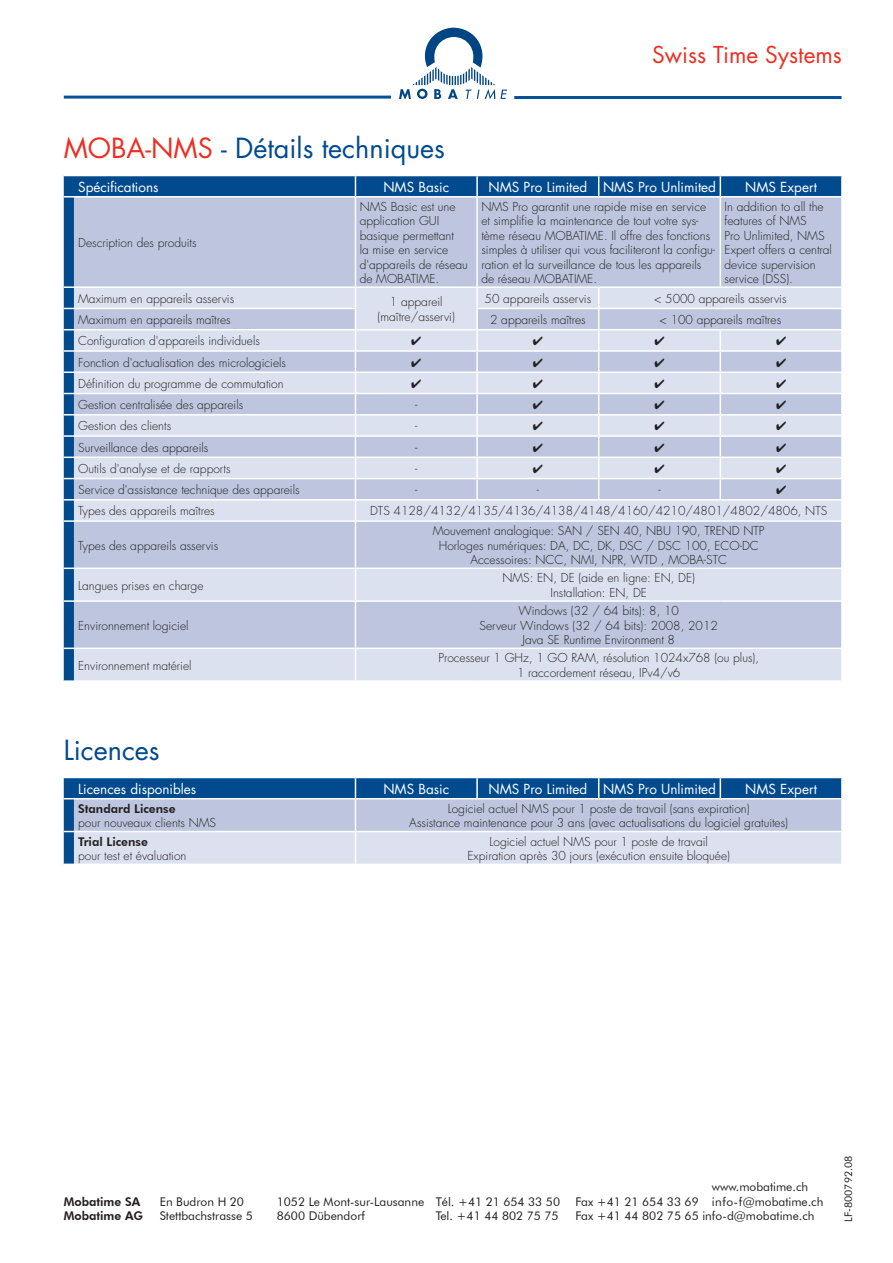
<style>
.page{position:relative;width:893px;height:1263px;background:#fff}
.page>*{position:absolute;margin:0;border:0;box-sizing:border-box;transform-origin:0 0}
.titel2{font:27px "Futura Std";color:#004a8d}
.t1{font:22.65px "Futura";color:#ee2e22}
.t2{font:13.5px "Futura Std";color:#fff}
.tabellen{font:300 12px/14.4px "Futura Std";color:#231f20;text-align:center}
.t3{font:12px "Futura BT";color:#231f20}
.t4{font:800 12px "Futura BT";color:#231f20}
.Text3{font:10.5px "Futura BT";color:#231f20}
.s1{color:#ee2e22}
.s2{font-family:"Futura BT";font-weight:800}
</style>
<div class="page">
<svg style="left:399px;top:28px;width:108px;height:71px"></svg>
<hr style="left:64px;top:96px;width:327px;height:3px;background:#01529a">
<hr style="left:514px;top:96px;width:327px;height:3px;background:#01529a">
<svg style="left:64px;top:777px;width:777px;height:87px;background:#9cb3d1"></svg>
<hr style="left:355px;top:798px;width:122px;height:1px;background:#fff">
<hr style="left:355px;top:799px;width:1px;height:32px;background:#fff">
<hr style="left:477px;top:798px;width:122px;height:1px;background:#fff">
<hr style="left:599px;top:798px;width:121px;height:1px;background:#fff">
<hr style="left:720px;top:798px;width:123px;height:1px;background:#fff">
<hr style="left:355px;top:831px;width:122px;height:1px;background:#fff">
<hr style="left:355px;top:832px;width:1px;height:31px;background:#fff">
<hr style="left:477px;top:831px;width:122px;height:1px;background:#fff">
<hr style="left:599px;top:831px;width:121px;height:1px;background:#fff">
<hr style="left:720px;top:831px;width:123px;height:1px;background:#fff">
<hr style="left:355px;top:863px;width:122px;height:2px;background:#fff">
<hr style="left:477px;top:863px;width:122px;height:2px;background:#fff">
<hr style="left:599px;top:863px;width:121px;height:2px;background:#fff">
<hr style="left:720px;top:863px;width:123px;height:2px;background:#fff">
<svg style="left:64px;top:175px;width:778px;height:506px;background:#c2cce1"></svg>
<p class="titel2" style="left:64px;top:131px;width:383px"><span class="s1">MOBA-NMS</span> - Détails techniques</p>
<h2 class="t1" style="left:652px;top:39px;width:191px">Swiss Time Systems</h2>
<p class="t2" style="left:78px;top:178px;width:82px">Spécifications</p>
<p class="t2" style="left:383px;top:178px;width:67px">NMS Basic</p>
<p class="t2" style="left:489px;top:178px;width:100px">NMS Pro Limited</p>
<p class="t2" style="left:603px;top:178px;width:115px">NMS Pro Unlimited</p>
<p class="t2" style="left:745px;top:178px;width:73px">NMS Expert</p>
<p class="tabellen" style="left:78px;top:236px;width:120px">Description des produits</p>
<p class="tabellen" style="left:360px;top:200px;width:110px;text-align:left">NMS Basic est une application GUI basique permettant<br>la mise en service d'appareils de réseau de MOBATIME.</p>
<p class="tabellen" style="left:481px;top:200px;width:235px;text-align:left">NMS Pro garantit une rapide mise en service et simplifie la maintenance de tout votre sys&shy;tème réseau MOBATIME. Il offre des fonctions simples à utiliser qui vous faciliteront la configu&shy;ration et la surveillance de tous les appareils de réseau MOBATIME.</p>
<p class="tabellen" style="left:725px;top:200px;width:109px;text-align:left">In addition to all the features of NMS<br>Pro Unlimited, NMS<br>Expert offers a central device supervision service (DSS).</p>
<p class="tabellen" style="left:78px;top:292px;width:158px">Maximum en appareils asservis</p>
<p class="tabellen" style="left:378px;top:295px;width:79px">1 appareil (maître/asservi)</p>
<p class="tabellen" style="left:485px;top:292px;width:108px">50 appareils asservis</p>
<p class="tabellen" style="left:654px;top:292px;width:134px">&lt; 5000 appareils asservis</p>
<p class="tabellen" style="left:78px;top:313px;width:154px">Maximum en appareils maîtres</p>
<p class="tabellen" style="left:490px;top:313px;width:97px">2 appareils maîtres</p>
<p class="tabellen" style="left:659px;top:313px;width:123px">&lt; 100 appareils maîtres</p>
<p class="tabellen" style="left:78px;top:334px;width:183px">Configuration d'appareils individuels</p>
<p class="tabellen" style="left:78px;top:355px;width:209px">Fonction d'actualisation des micrologiciels</p>
<p class="tabellen" style="left:78px;top:377px;width:207px">Définition du programme de commutation</p>
<p class="tabellen" style="left:78px;top:398px;width:167px">Gestion centralisée des appareils</p>
<p class="tabellen" style="left:415px;top:398px;width:4px">-</p>
<p class="tabellen" style="left:78px;top:419px;width:94px">Gestion des clients</p>
<p class="tabellen" style="left:415px;top:419px;width:4px">-</p>
<p class="tabellen" style="left:78px;top:440px;width:132px">Surveillance des appareils</p>
<p class="tabellen" style="left:415px;top:440px;width:4px">-</p>
<p class="tabellen" style="left:78px;top:462px;width:154px">Outils d'analyse et de rapports</p>
<p class="tabellen" style="left:415px;top:462px;width:4px">-</p>
<p class="tabellen" style="left:78px;top:483px;width:223px">Service d'assistance technique des appareils</p>
<p class="tabellen" style="left:415px;top:483px;width:4px">-</p>
<p class="tabellen" style="left:537px;top:483px;width:4px">-</p>
<p class="tabellen" style="left:658px;top:483px;width:4px">-</p>
<p class="tabellen" style="left:78px;top:504px;width:138px">Types des appareils maîtres</p>
<p class="tabellen" style="left:370px;top:504px;width:459px">DTS 4128/4132/4135/4136/4138/4148/4160/4210/4801/4802/4806, NTS</p>
<p class="tabellen" style="left:78px;top:538px;width:141px">Types des appareils asservis</p>
<p class="tabellen" style="left:433px;top:524px;width:333px">Mouvement analogique: SAN / SEN 40, NBU 190, TREND NTP<br>Horloges numériques: DA, DC, DK, DSC / DSC 100, ECO-DC<br>Accessoires: NCC, NMI, NPR, WTD , MOBA-STC</p>
<p class="tabellen" style="left:78px;top:578px;width:127px">Langues prises en charge</p>
<p class="tabellen" style="left:502px;top:571px;width:194px">NMS: EN, DE (aide en ligne: EN, DE)<br>Installation: EN, DE</p>
<p class="tabellen" style="left:78px;top:618px;width:112px">Environnement logiciel</p>
<p class="tabellen" style="left:480px;top:604px;width:240px">Windows (32 / 64 bits): 8, 10<br>Serveur Windows (32 / 64 bits): 2008, 2012<br>Java SE Runtime Environment 8</p>
<p class="tabellen" style="left:78px;top:658px;width:115px">Environnement matériel</p>
<p class="tabellen" style="left:438px;top:651px;width:322px">Processeur 1 GHz, 1 GO RAM, résolution 1024x768 (ou plus),<br>1 raccordement réseau, IPv4/v6</p>
<p class="titel2" style="left:64px;top:733px;width:97px">Licences</p>
<p class="t2" style="left:78px;top:780px;width:120px">Licences disponibles</p>
<p class="t2" style="left:383px;top:780px;width:67px">NMS Basic</p>
<p class="t2" style="left:489px;top:780px;width:100px">NMS Pro Limited</p>
<p class="t2" style="left:603px;top:780px;width:115px">NMS Pro Unlimited</p>
<p class="t2" style="left:745px;top:780px;width:73px">NMS Expert</p>
<p class="tabellen" style="left:78px;top:802px;width:139px;text-align:left"><span class="s2">Standard License<br></span>pour nouveaux clients NMS</p>
<p class="tabellen" style="left:409px;top:802px;width:380px">Logiciel actuel NMS pour 1 poste de travail (sans expiration)<br>Assistance maintenance pour 3 ans (avec actualisations du logiciel gratuites)</p>
<p class="tabellen" style="left:78px;top:834px;width:110px;text-align:left"><span class="s2">Trial License<br></span>pour test et évaluation</p>
<p class="tabellen" style="left:467px;top:834px;width:264px">Logiciel actuel NMS pour 1 poste de travail<br>Expiration après 30 jours (exécution ensuite bloquée)</p>
<p class="t3" style="left:712px;top:1180px;width:98px">www.mobatime.ch</p>
<p class="t4" style="left:64px;top:1194px;width:78px">Mobatime SA</p>
<p class="t3" style="left:160px;top:1194px;width:86px">En Budron H 20</p>
<p class="t3" style="left:277px;top:1194px;width:285px">1052 Le Mont-sur-Lausanne Tél. +41 21 654 33 50</p>
<p class="t3" style="left:575px;top:1194px;width:250px">Fax +41 21 654 33 69 info-f@mobatime.ch</p>
<p class="t4" style="left:64px;top:1208px;width:81px">Mobatime AG</p>
<p class="t3" style="left:160px;top:1208px;width:95px">Stettbachstrasse 5</p>
<p class="t3" style="left:277px;top:1208px;width:90px">8600 Dübendorf</p>
<p class="t3" style="left:436px;top:1208px;width:124px">Tel. +41 44 802 75 75</p>
<p class="t3" style="left:575px;top:1208px;width:241px">Fax +41 44 802 75 65 info-d@mobatime.ch</p>
<p class="Text3" style="left:842px;top:1221px;width:68px;rotate:-90deg">LF-800792.08</p>
</div>
